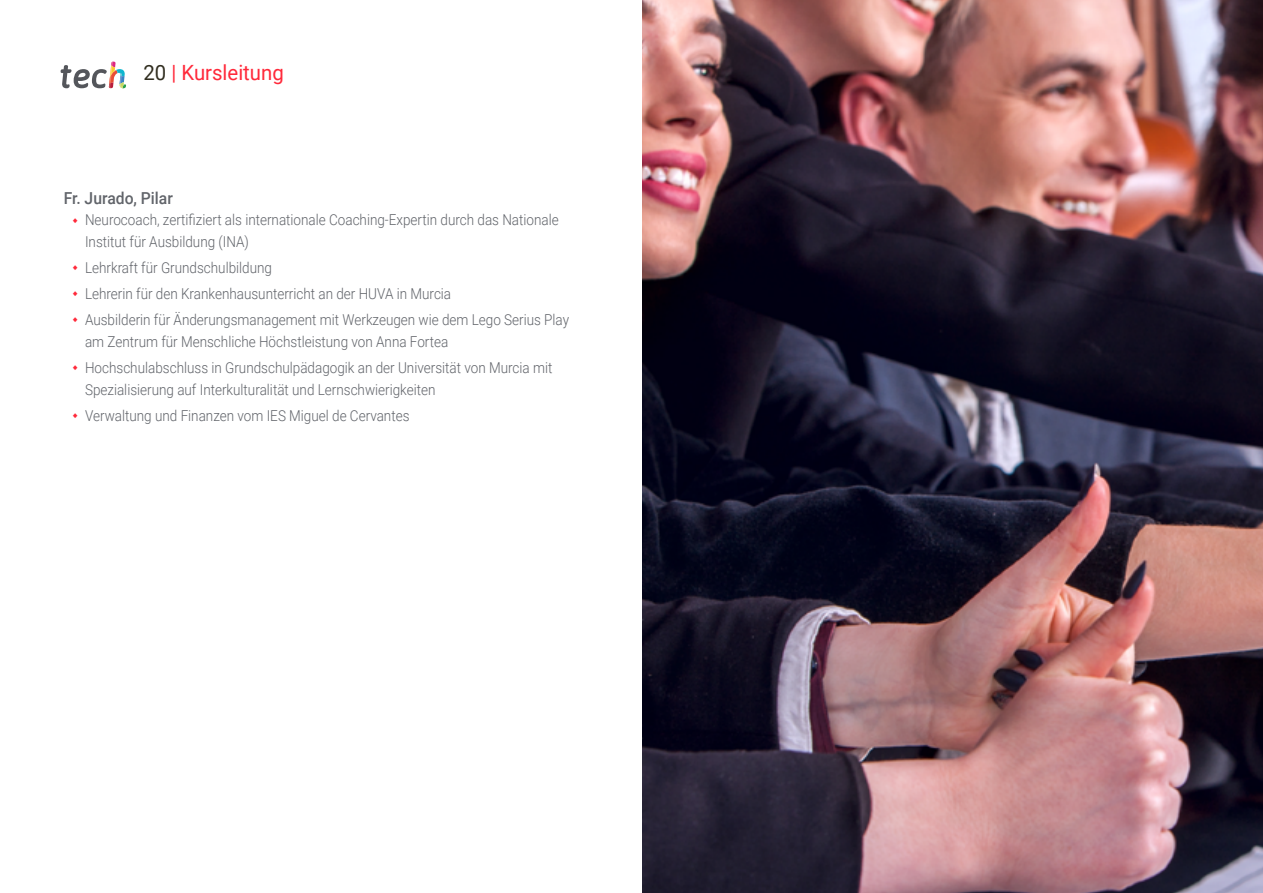
<style>
.page{position:relative;width:1263px;height:893px;background:#fff}
.page>*{position:absolute;margin:0;border:0;box-sizing:border-box;transform-origin:0 0}
.t1{font:21px "Roboto";color:#ff293a}
.t2{font:500 16.5px "Roboto";color:#61646a;scale:.95 1}
.t3{font:300 15px/26px "Roboto";color:#61646a;scale:.9 1}
.s1{color:#312e20}
</style>
<div class="page">
<img style="left:642px;top:0;width:621px;height:893px">
<svg style="left:61px;top:62px;width:65px;height:27px"></svg>
<h1 class="t1" style="left:144px;top:57px;width:142px"><span class="s1">20</span> | Kursleitung</h1>
<p class="t2" style="left:64px;top:186px;width:116px">Fr. Jurado, Pilar</p>
<p class="t3" style="left:85px;top:209px;width:528px;line-height:21.8px">Neurocoach, zertifiziert als internationale Coaching-Expertin durch das Nationale<br>Institut für Ausbildung (INA)</p>
<p class="t3" style="left:85px;top:254px;width:539px">Lehrkraft für Grundschulbildung<br>Lehrerin für den Krankenhausunterricht an der HUVA in Murcia<br>Ausbilderin für Änderungsmanagement mit Werkzeugen wie dem Lego Serius Play</p>
<p class="t3" style="left:85px;top:328px;width:521px">am Zentrum für Menschliche Höchstleistung von Anna Fortea<br>Hochschulabschluss in Grundschulpädagogik an der Universität von Murcia mit</p>
<p class="t3" style="left:85px;top:376px;width:391px">Spezialisierung auf Interkulturalität und Lernschwierigkeiten<br>Verwaltung und Finanzen vom IES Miguel de Cervantes</p>
</div>
